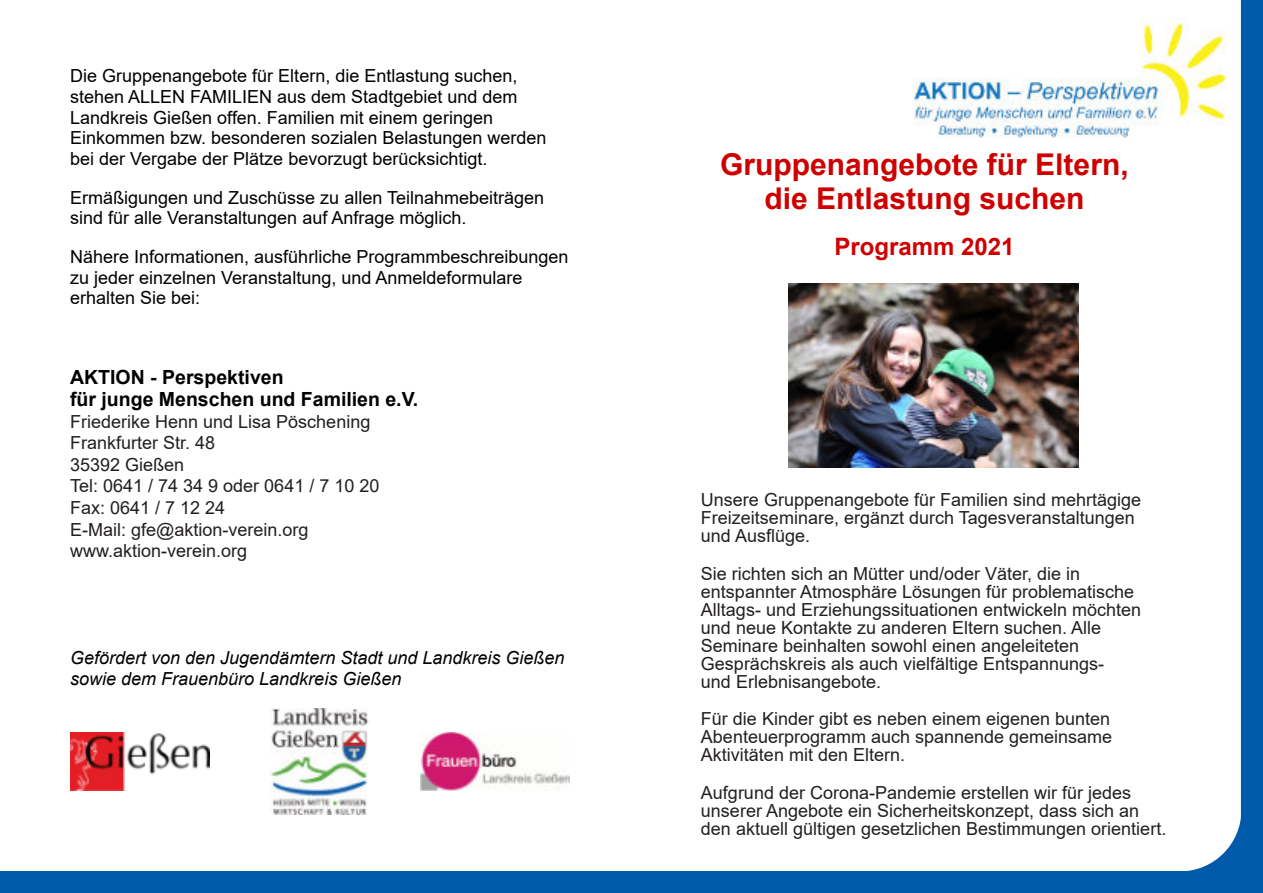
<style>
.page{position:relative;width:1263px;height:893px;background:#fff}
.page>*{position:absolute;margin:0;border:0;box-sizing:border-box;transform-origin:0 0}
.t1{font:700 30px/34.5px "Arial";color:#ce0000;text-align:center}
.t2{font:700 24px "Arial";color:#ce0000}
.t3{font:700 19.5px/22.5px "Arial";color:#000}
.t4{font:18px/21.6px "Arial";color:#231f20}
.t5{font:18px/20.7px "Arial";color:#000}
.t6{font:italic 18px/20.7px "Arial";color:#000}
</style>
<div class="page">
<div style="left:0;top:872px;width:1263px;height:21px;background:#005aaa"></div>
<svg style="left:1180px;top:0;width:83px;height:872px"></svg>
<img style="left:913px;top:6px;width:325px;height:148px">
<img style="left:420px;top:732px;width:149px;height:59px">
<img style="left:70px;top:732px;width:139px;height:59px">
<img style="left:270px;top:708px;width:99px;height:107px">
<img style="left:788px;top:283px;width:290px;height:184px">
<p class="t5" style="left:70px;top:67px;width:478px">Die Gruppenangebote für Eltern, die Entlastung suchen, stehen ALLEN FAMILIEN aus dem Stadtgebiet und dem Landkreis Gießen offen. Familien mit einem geringen Einkommen bzw. besonderen sozialen Belastungen werden bei der Vergabe der Plätze bevorzugt berücksichtigt.</p>
<p class="t5" style="left:70px;top:189px;width:476px">Ermäßigungen und Zuschüsse zu allen Teilnahmebeiträgen sind für alle Veranstaltungen auf Anfrage möglich.</p>
<p class="t5" style="left:70px;top:248px;width:500px">Nähere Informationen, ausführliche Programmbeschreibungen zu jeder einzelnen Veranstaltung, und Anmeldeformulare erhalten Sie bei:</p>
<p class="t3" style="left:70px;top:367px;width:350px">AKTION - Perspektiven<br>für junge Menschen und Familien e.V.</p>
<p class="t4" style="left:70px;top:412px;width:311px">Friederike Henn und Lisa Pöschening<br>Frankfurter Str. 48<br>35392 Gießen<br>Tel: 0641 / 74 34 9 oder 0641 / 7 10 20<br>Fax: 0641 / 7 12 24<br>E-Mail: gfe@aktion-verein.org www.aktion-verein.org</p>
<p class="t6" style="left:70px;top:649px;width:496px">Gefördert von den Jugendämtern Stadt und Landkreis Gießen sowie dem Frauenbüro Landkreis Gießen</p>
<h1 class="t1" style="left:720px;top:150px;width:410px">Gruppenangebote für Eltern, die Entlastung suchen</h1>
<h2 class="t2" style="left:834px;top:238px;width:182px">Programm 2021</h2>
<p class="t4" style="left:701px;top:492px;width:442px;line-height:18.3px">Unsere Gruppenangebote für Familien sind mehrtägige<br>Freizeitseminare, ergänzt durch Tagesveranstaltungen und Ausflüge.</p>
<p class="t4" style="left:701px;top:566px;width:442px;line-height:18.1px">Sie richten sich an Mütter und/oder Väter, die in entspannter Atmosphäre Lösungen für problematische Alltags- und Erziehungssituationen entwickeln möchten und neue Kontakte zu anderen Eltern suchen. Alle Seminare beinhalten sowohl einen angeleiteten Gesprächskreis als auch vielfältige Entspannungs-<br>und Erlebnisangebote.</p>
<p class="t4" style="left:701px;top:712px;width:413px;line-height:18px;text-align:justify">Für die Kinder gibt es neben einem eigenen bunten Abenteuerprogramm auch spannende gemeinsame Aktivitäten mit den Eltern.</p>
<p class="t4" style="left:701px;top:785px;width:467px;line-height:18px">Aufgrund der Corona-Pandemie erstellen wir für jedes unserer Angebote ein Sicherheitskonzept, dass sich an den aktuell gültigen gesetzlichen Bestimmungen orientiert.</p>
</div>
